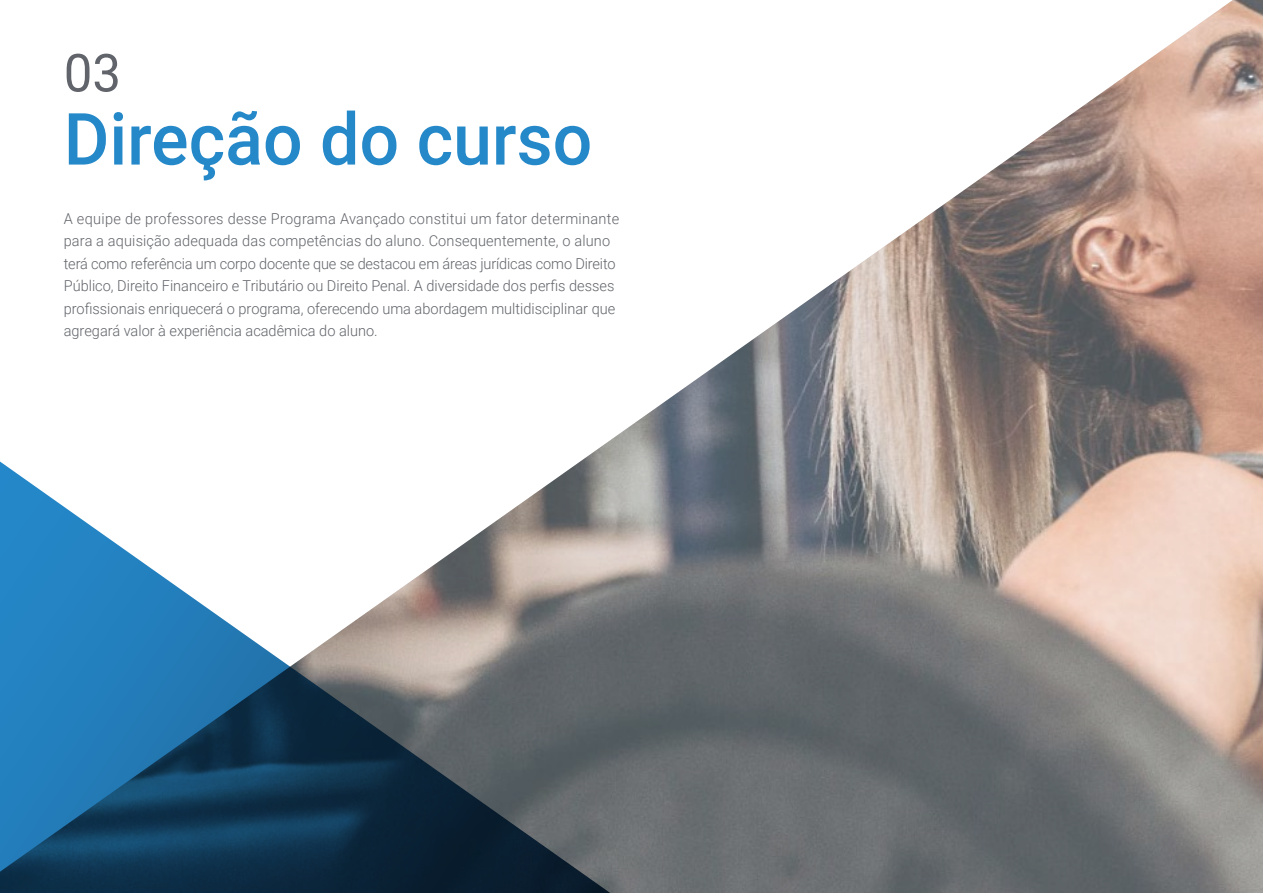
<style>
.page{position:relative;width:1263px;height:893px;background:#fff}
.page>*{position:absolute;margin:0;border:0;box-sizing:border-box;transform-origin:0 0}
.t1{font:500 72px "Roboto";color:#2488c9}
.t2{font:52.5px "Roboto";color:#61646a}
.t3{font:300 15px/22.5px "Roboto";color:#61646a}
</style>
<div class="page">
<img style="left:602px;top:0;width:661px;height:893px">
<svg style="left:0;top:446px;width:640px;height:447px"></svg>
<h2 class="t2" style="left:64px;top:36px;width:59px">03</h2>
<h1 class="t1" style="left:64px;top:89px;width:530px">Direção do curso</h1>
<p class="t3" style="left:64px;top:207px;width:557px">A equipe de professores desse Programa Avançado constitui um fator determinante para a aquisição adequada das competências do aluno. Consequentemente, o aluno terá como referência um corpo docente que se destacou em áreas jurídicas como Direito Público, Direito Financeiro e Tributário ou Direito Penal. A diversidade dos perfis desses profissionais enriquecerá o programa, oferecendo uma abordagem multidisciplinar que agregará valor à experiência acadêmica do aluno.</p>
</div>
